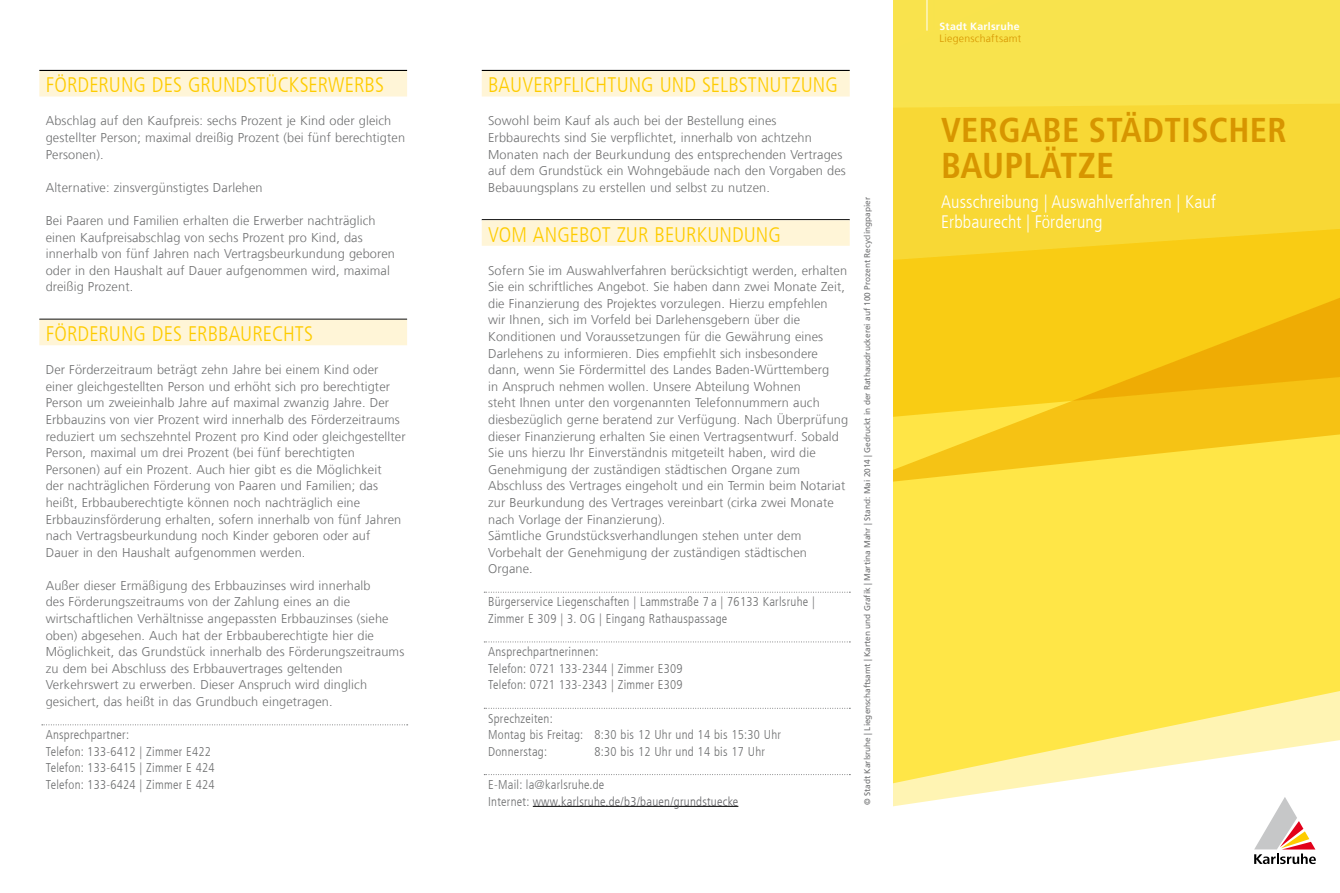
<style>
.page{position:relative;width:1340px;height:893px;background:#fff}
.page>*{position:absolute;margin:0;border:0;box-sizing:border-box;transform-origin:0 0}
.t1{font:700 condensed 36px "Frutiger For Karlsruhe";letter-spacing:.01em;color:#d79500}
.t2{font:700 condensed 34.5px "Frutiger For Karlsruhe";letter-spacing:.01em;color:#d79500}
.t3{font:300 condensed 21px "Frutiger LT Com";letter-spacing:.005em;color:#fecc00}
.t4{font:300 condensed 18px/19.5px "Frutiger LT Com";letter-spacing:.01em;color:#fff}
.t5{font:300 12.75px/16.6px "Frutiger LT Com";letter-spacing:.01em;color:#707172}
.t6{font:300 condensed 12.75px/16.6px "Frutiger LT Com";letter-spacing:.02em;color:#707172}
.t7{font:300 condensed 12.75px/16.6px "Frutiger LT Com";letter-spacing:.02em;color:#646467}
.t8{font:300 10.5px "Frutiger For Karlsruhe";letter-spacing:.025em;color:#d79500}
.t9{font:700 10.5px "Frutiger LT Com";letter-spacing:.025em;color:#fff}
.t10{font:8.25px "Frutiger";color:#707172}
.s1{color:#707172}
</style>
<div class="page">
<svg style="left:893px;top:439px;width:446px;height:368px;background:#fee75f"></svg>
<svg style="left:893px;top:0;width:446px;height:439px;background:#f7d32c"></svg>
<hr style="left:926px;top:0;width:1px;height:31px;background:#fff">
<hr style="left:39px;top:70px;width:368px;height:1px;background:#000">
<div style="left:39px;top:71px;width:368px;height:26px;background:#fff5d7"></div>
<hr style="left:39px;top:319px;width:368px;height:1px;background:#000">
<div style="left:39px;top:320px;width:368px;height:25px;background:#fff5d7"></div>
<svg style="left:42px;top:724px;width:366px;height:1px"></svg>
<hr style="left:482px;top:70px;width:367px;height:1px;background:#000">
<div style="left:482px;top:71px;width:367px;height:26px;background:#fff5d7"></div>
<hr style="left:482px;top:219px;width:367px;height:1px;background:#000">
<div style="left:482px;top:220px;width:367px;height:26px;background:#fff5d7"></div>
<svg style="left:484px;top:592px;width:366px;height:1px"></svg>
<svg style="left:484px;top:642px;width:366px;height:1px"></svg>
<svg style="left:484px;top:708px;width:366px;height:1px"></svg>
<svg style="left:484px;top:774px;width:366px;height:1px"></svg>
<hr style="left:533px;top:806px;width:205px;height:1px;background:#000">
<svg style="left:1254px;top:797px;width:61px;height:67px"></svg>
<h3 class="t3" style="left:46px;top:73px;width:340px">Förderung des Grundstückserwerbs</h3>
<p class="t5" style="left:46px;top:113px;width:361px">Abschlag auf den Kaufpreis: sechs Prozent je Kind oder gleich gestellter Person; maximal dreißig Prozent (bei fünf berechtigten<br>Personen).</p>
<p class="t5" style="left:46px;top:179px;width:218px">Alternative: zinsvergünstigtes Darlehen</p>
<p class="t5" style="left:46px;top:212px;width:351px">Bei Paaren und Familien erhalten die Erwerber nachträglich einen Kaufpreisabschlag von sechs Prozent pro Kind, das innerhalb von fünf Jahren nach Vertragsbeurkundung geboren oder in den Haushalt auf Dauer aufgenommen wird, maximal dreißig Prozent.</p>
<h3 class="t3" style="left:46px;top:322px;width:269px">Förderung des Erbbaurechts</h3>
<p class="t5" style="left:46px;top:362px;width:361px">Der Förderzeitraum beträgt zehn Jahre bei einem Kind oder einer gleichgestellten Person und erhöht sich pro berechtigter Person um zweieinhalb Jahre auf maximal zwanzig Jahre. Der Erbbauzins von vier Prozent wird innerhalb des Förderzeitraums reduziert um sechszehntel Prozent pro Kind oder gleichgestellter Person, maximal um drei Prozent (bei fünf berechtigten Personen) auf ein Prozent. Auch hier gibt es die Möglichkeit<br>der nachträglichen Förderung von Paaren und Familien; das heißt, Erbbauberechtigte können noch nachträglich eine Erbbauzinsförderung erhalten, sofern innerhalb von fünf Jahren nach Vertragsbeurkundung noch Kinder geboren oder auf Dauer in den Haushalt aufgenommen werden.</p>
<p class="t5" style="left:46px;top:577px;width:360px">Außer dieser Ermäßigung des Erbbauzinses wird innerhalb<br>des Förderungszeitraums von der Zahlung eines an die wirtschaftlichen Verhältnisse angepassten Erbbauzinses (siehe oben) abgesehen. Auch hat der Erbbauberechtigte hier die Möglichkeit, das Grundstück innerhalb des Förderungszeitraums zu dem bei Abschluss des Erbbauvertrages geltenden Verkehrswert zu erwerben. Dieser Anspruch wird dinglich gesichert, das heißt in das Grundbuch eingetragen.</p>
<p class="t6" style="left:46px;top:726px;width:170px">Ansprechpartner:<br>Telefon: 133-6412 | Zimmer E422<br>Telefon: 133-6415 | Zimmer E 424<br>Telefon: 133-6424 | Zimmer E 424</p>
<h3 class="t3" style="left:488px;top:73px;width:351px">Bauverpflichtung und Selbstnutzung</h3>
<p class="t5" style="left:488px;top:113px;width:359px">Sowohl beim Kauf als auch bei der Bestellung eines Erbbaurechts sind Sie verpflichtet, innerhalb von achtzehn Monaten nach der Beurkundung des entsprechenden Vertrages auf dem Grundstück ein Wohngebäude nach den Vorgaben des Bebauungsplans zu erstellen und selbst zu nutzen.</p>
<h3 class="t3" style="left:488px;top:222px;width:294px">Vom Angebot zur Beurkundung</h3>
<p class="t5" style="left:488px;top:262px;width:361px">Sofern Sie im Auswahlverfahren berücksichtigt werden, erhalten Sie ein schriftliches Angebot. Sie haben dann zwei Monate Zeit, die Finanzierung des Projektes vorzulegen. Hierzu empfehlen<br>wir Ihnen, sich im Vorfeld bei Darlehensgebern über die Konditionen und Voraussetzungen für die Gewährung eines Darlehens zu informieren. Dies empfiehlt sich insbesondere dann, wenn Sie Fördermittel des Landes Baden-Württemberg<br>in Anspruch nehmen wollen. Unsere Abteilung Wohnen<br>steht Ihnen unter den vorgenannten Telefonnummern auch diesbezüglich gerne beratend zur Verfügung. Nach Überprüfung dieser Finanzierung erhalten Sie einen Vertragsentwurf. Sobald Sie uns hierzu Ihr Einverständnis mitgeteilt haben, wird die Genehmigung der zuständigen städtischen Organe zum Abschluss des Vertrages eingeholt und ein Termin beim Notariat zur Beurkundung des Vertrages vereinbart (cirka zwei Monate nach Vorlage der Finanzierung).<br>Sämtliche Grundstücksverhandlungen stehen unter dem Vorbehalt der Genehmigung der zuständigen städtischen Organe.</p>
<p class="t6" style="left:488px;top:594px;width:328px">Bürgerservice Liegenschaften | Lammstraße 7 a | 76133 Karlsruhe |<br>Zimmer E 309 | 3. OG | Eingang Rathauspassage</p>
<p class="t6" style="left:488px;top:644px;width:196px">Ansprechpartnerinnen:<br>Telefon: 0721 133-2344 | Zimmer E309<br>Telefon: 0721 133-2343 | Zimmer E309</p>
<p class="t6" style="left:488px;top:710px;width:294px">Sprechzeiten:<br>Montag bis Freitag: 8:30 bis 12 U hr und 14 bis 15:30 U hr<br>Donnerstag:</p>
<p class="t6" style="left:594px;top:743px;width:172px">8:30 bis 12 Uhr und 14 bis 17 Uhr</p>
<p class="t7" style="left:488px;top:776px;width:252px"><span class="s1">E-Mail: la@karlsruhe.de<br>I nternet:</span> www.karlsruhe.de/b3/bauen/grundstuecke</p>
<p class="t10" style="left:862px;top:805px;width:609px;rotate:-90deg">© Stadt Karlsruhe | Liegenschaftsamt | Karten und Grafik | Martina Mahr | Stand: Mai 2014 | Gedruckt in der Rathausdruckerei auf 100 Prozent Recyclingpapier</p>
<p class="t9" style="left:939px;top:20px;width:81px">Stadt Karlsruhe</p>
<p class="t8" style="left:939px;top:32px;width:83px">Liegenschaftsamt</p>
<h2 class="t2" style="left:941px;top:110px;width:347px">VERGABE STÄDTISCHER</h2>
<h1 class="t1" style="left:941px;top:144px;width:175px">BAUPLÄTZE</h1>
<h3 class="t4" style="left:941px;top:193px;width:276px">Ausschreibung | Auswahlverfahren | Kauf<br>Erbbaurecht | Förderung</h3>
</div>
